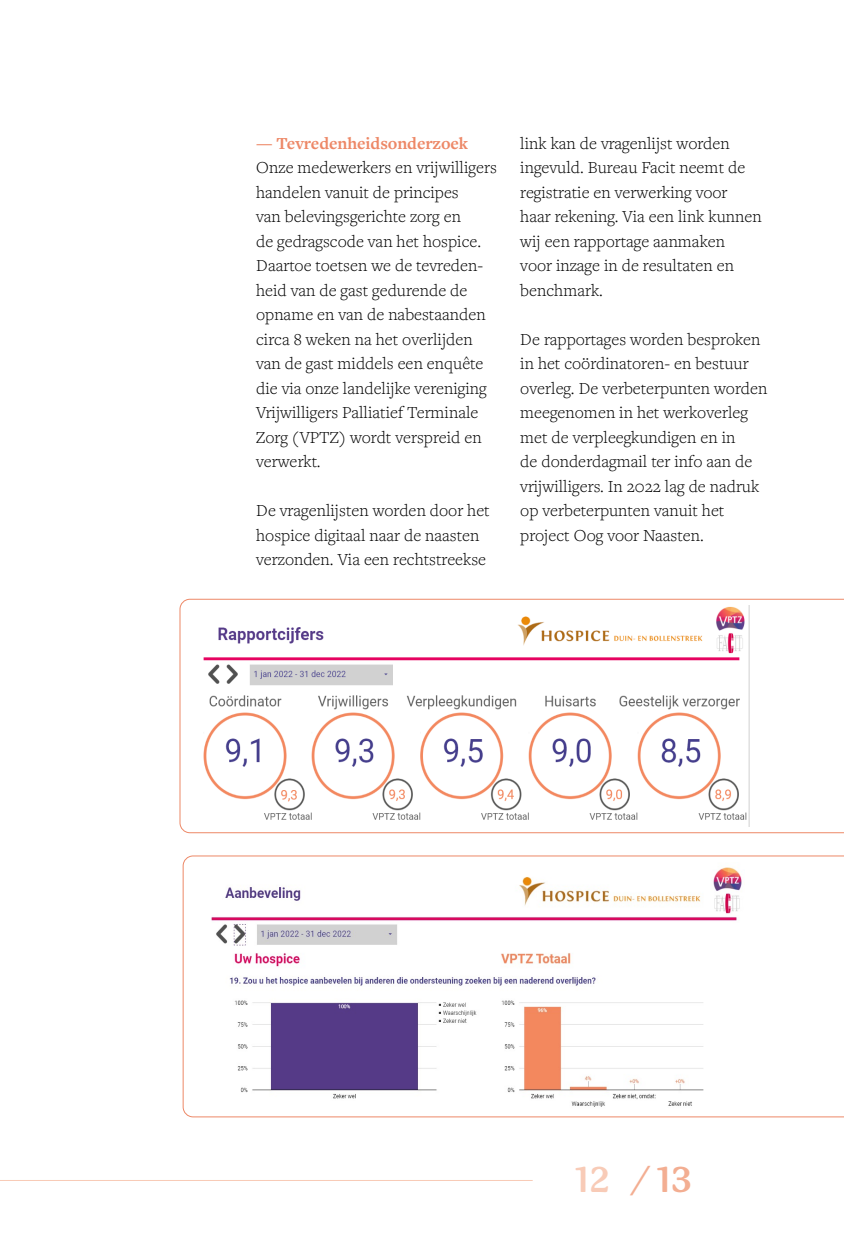
<style>
.page{position:relative;width:844px;height:1241px;background:#fff}
.page>*{position:absolute;margin:0;border:0;box-sizing:border-box;transform-origin:0 0}
.t1{font:700 35px "P22 Mackinac Pro";color:#f3ae92}
.t2{font:300 17.5px/24.5px "Freight Text Pro";color:#000}
.t3{font:700 17.5px "Freight Text Pro";letter-spacing:-.005em;color:#ed8867}
.s1{color:#f8cbb7}
</style>
<div class="page">
<hr style="left:0;top:1179px;width:532px;height:1px;background:#f8cbb7">
<svg style="left:179px;top:598px;width:664px;height:235px"></svg>
<svg style="left:183px;top:855px;width:660px;height:262px"></svg>
<p class="t3" style="left:256px;top:131px;width:213px">— Tevredenheidsonderzoek</p>
<p class="t2" style="left:256px;top:155px;width:242px">Onze medewerkers en vrijwilligers handelen vanuit de principes<br>van belevingsgerichte zorg en<br>de gedragscode van het hospice.<br>Daartoe toetsen we de tevreden&shy;heid van de gast gedurende de opname en van de nabestaanden circa 8 weken na het overlijden van de gast middels een enquête die via onze landelijke vereniging<br>Vrijwilligers Palliatief Terminale<br>Zorg (VPTZ) wordt verspreid en verwerkt.</p>
<p class="t2" style="left:256px;top:498px;width:235px">De vragenlijsten worden door het hospice digitaal naar de naasten verzonden. Via een rechtstreekse</p>
<p class="t2" style="left:520px;top:130px;width:243px">link kan de vragenlijst worden ingevuld. Bureau Facit neemt de registratie en verwerking voor haar rekening. Via een link kunnen wij een rapportage aanmaken<br>voor inzage in de resultaten en benchmark.</p>
<p class="t2" style="left:520px;top:326px;width:248px">De rapportages worden besproken in het coördinatoren- en bestuur overleg. De verbeterpunten worden meegenomen in het werkoverleg met de verpleegkundigen en in<br>de donderdagmail ter info aan de vrijwilligers. In 2022 lag de nadruk op verbeterpunten vanuit het project Oog voor Naasten.</p>
<h1 class="t1" style="left:575px;top:1159px;width:118px"><span class="s1">12</span> / 13</h1>
</div>
